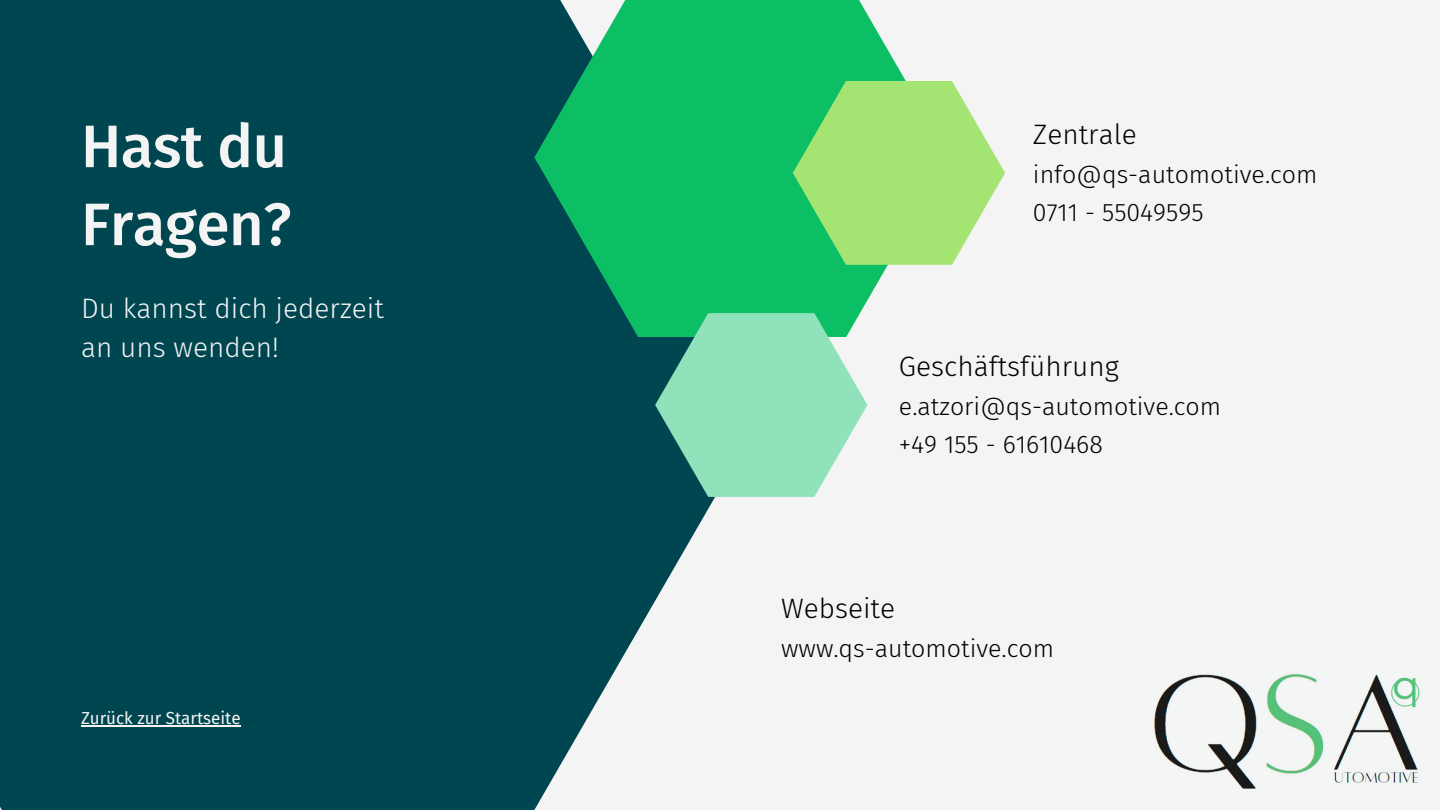
<style>
.page{position:relative;width:1440px;height:810px;background:#f4f4f4}
.page>*{position:absolute;margin:0;border:0;box-sizing:border-box;transform-origin:0 0}
.t1{font:500 60px/78px "Fira Sans";letter-spacing:-.01em;color:#f4f4f4}
.t2{font:300 28px/39px "Fira Sans";color:#f4f4f4}
.t3{font:300 28px "Fira Sans";color:#000}
.t4{font:300 25px/37.8px "Fira Sans";color:#000}
.t5{font:17px "Fira Sans";color:#f4f4f4}
</style>
<div class="page">
<div style="left:0;top:0;width:715px;height:810px;background:#004651"></div>
<svg style="left:534px;top:0;width:372px;height:337px;background:#18af6a"></svg>
<svg style="left:793px;top:81px;width:212px;height:184px;background:#9be181"></svg>
<svg style="left:655px;top:313px;width:212px;height:184px;background:#85d2b1"></svg>
<img style="left:1154px;top:674px;width:266px;height:115px">
<hr style="left:81px;top:725px;width:160px;height:2px;background:#f4f4f4">
<h1 class="t1" style="left:81px;top:108px;width:212px">Hast du<br>Fragen?</h1>
<p class="t2" style="left:81px;top:289px;width:304px">Du kannst dich jederzeit an uns wenden!</p>
<p class="t5" style="left:81px;top:708px;width:161px">Zurück zur Startseite</p>
<p class="t3" style="left:1033px;top:118px;width:105px">Zentrale</p>
<p class="t4" style="left:1033px;top:156px;width:286px">info@qs-automotive.com<br>0711 - 55049595</p>
<p class="t3" style="left:899px;top:350px;width:221px">Geschäftsführung</p>
<p class="t4" style="left:899px;top:388px;width:324px">e.atzori@qs-automotive.com +49 155 - 61610468</p>
<p class="t3" style="left:781px;top:592px;width:116px">Webseite</p>
<p class="t4" style="left:781px;top:629px;width:274px">www.qs-automotive.com</p>
</div>
